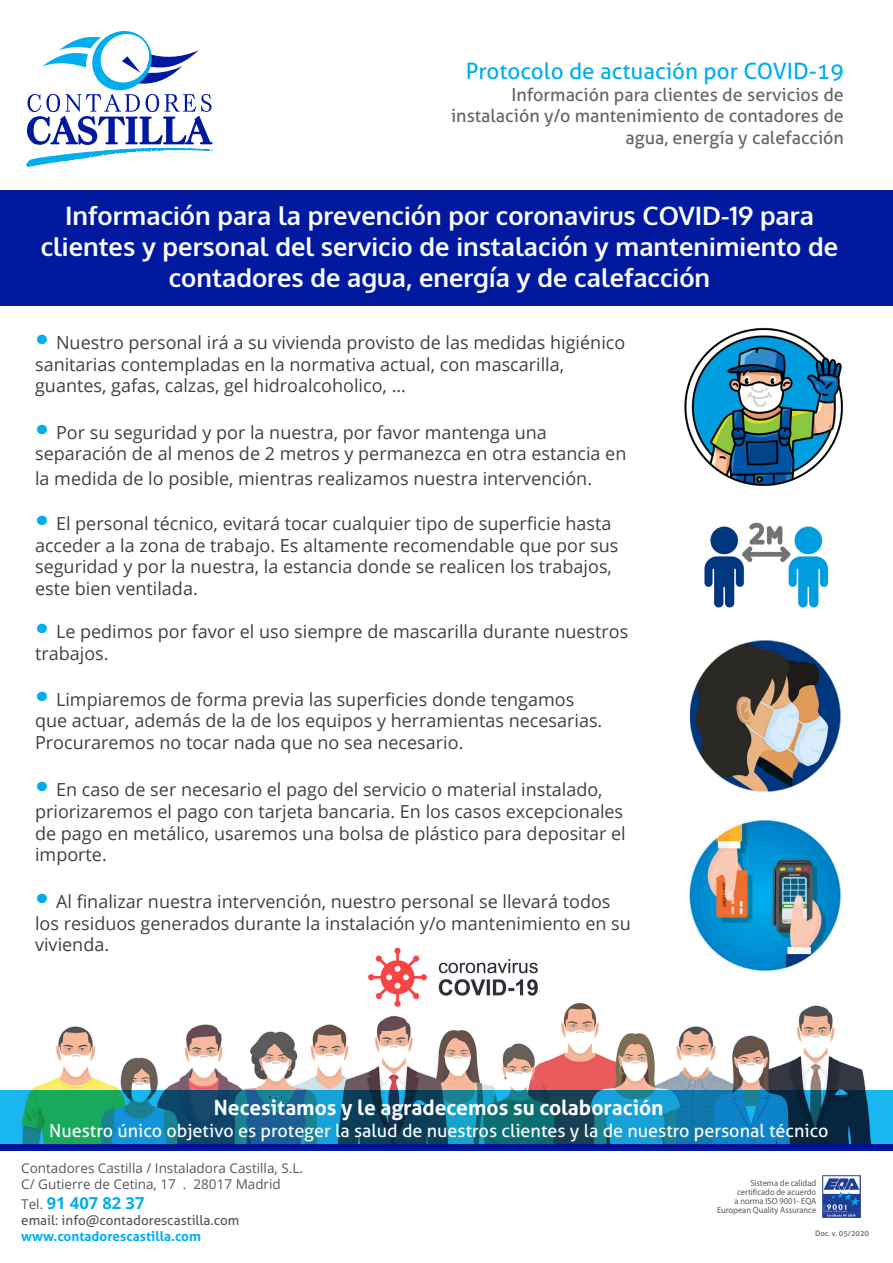
<style>
.page{position:relative;width:893px;height:1263px;background:#fff}
.page>*{position:absolute;margin:0;border:0;box-sizing:border-box;transform-origin:0 0}
.t1{font:700 25.5px/30.6px "Oxygen";color:#fbfdfe;text-align:center}
.t2{font:22.5px "Aller";color:#00aeef}
.t3{font:700 21px "Aller";color:#fbfdfe}
.t4{font:18px/21.6px "Open Sans";color:#3e4143}
.t5{font:18px/21.6px "Aller";color:#646568;text-align:right}
.t6{font:18px "Aller";color:#fbfdfe}
.t7{font:700 16.5px "Open Sans";color:#00aeef}
.t8{font:13.5px "Open Sans";color:#57585a}
.t9{font:13.5px "Aller";color:#57585a}
.t10{font:700 13.5px "Aller";color:#00aeef}
.t11{font:9px "Myriad Pro";color:#57585a;scale:.94 1}
.t12{font:7.5px "Aller";color:#57585a}
.s1{font-family:"Oxygen";font-weight:700;font-size:28.5px;color:#00aeef}
.s2{font-weight:400;font-size:13.5px;color:#57585a}
</style>
<div class="page">
<img style="left:32px;top:947px;width:834px;height:143px">
<svg style="left:27px;top:31px;width:186px;height:135px"></svg>
<div style="left:0;top:190px;width:893px;height:116px;background:#00199f"></div>
<img style="left:823px;top:1175px;width:37px;height:42px">
<div style="left:0;top:1144px;width:893px;height:7px;background:#00199f"></div>
<svg style="left:0;top:1090px;width:893px;height:54px;background:#12728e"></svg>
<img style="left:704px;top:522px;width:125px;height:86px">
<img style="left:684px;top:327px;width:160px;height:159px">
<img style="left:683px;top:820px;width:163px;height:157px">
<img style="left:689px;top:640px;width:152px;height:152px">
<p class="t2" style="left:466px;top:58px;width:380px">Protocolo de actuación por COVID-19</p>
<p class="t5" style="left:451px;top:84px;width:394px">Información para clientes de servicios de instalación y/o mantenimiento de contadores de agua, energía y calefacción</p>
<p class="t1" style="left:41px;top:202px;width:799px">Información para la prevención por coronavirus COVID-19 para clientes y personal del servicio de instalación y mantenimiento de contadores de agua, energía y de calefacción</p>
<p class="t4" style="left:35px;top:331px;width:592px"><span class="s1">•</span> Nuestro personal irá a su vivienda provisto de las medidas higiénico sanitarias contempladas en la normativa actual, con mascarilla, guantes, gafas, calzas, gel hidroalcoholico, …</p>
<p class="t4" style="left:35px;top:421px;width:593px"><span class="s1">•</span> Por su seguridad y por la nuestra, por favor mantenga una separación de al menos de 2 metros y permanezca en otra estancia en</p>
<p class="t4" style="left:35px;top:468px;width:558px">la medida de lo posible, mientras realizamos nuestra intervención.</p>
<p class="t4" style="left:35px;top:512px;width:585px"><span class="s1">•</span> El personal técnico, evitará tocar cualquier tipo de superficie hasta acceder a la zona de trabajo. Es altamente recomendable que por sus seguridad y por la nuestra, la estancia donde se realicen los trabajos, este bien ventilada.</p>
<p class="t4" style="left:35px;top:620px;width:595px"><span class="s1">•</span> Le pedimos por favor el uso siempre de mascarilla durante nuestros trabajos.</p>
<p class="t4" style="left:35px;top:688px;width:569px"><span class="s1">•</span> Limpiaremos de forma previa las superficies donde tengamos que actuar, además de la de los equipos y herramientas necesarias.<br>Procuraremos no tocar nada que no sea necesario.</p>
<p class="t4" style="left:35px;top:779px;width:592px"><span class="s1">•</span> En caso de ser necesario el pago del servicio o material instalado, priorizaremos el pago con tarjeta bancaria. En los casos excepcionales de pago en metálico, usaremos una bolsa de plástico para depositar el importe.</p>
<p class="t4" style="left:35px;top:890px;width:597px"><span class="s1">•</span> Al finalizar nuestra intervención, nuestro personal se llevará todos los residuos generados durante la instalación y/o mantenimiento en su vivienda.</p>
<p class="t3" style="left:214px;top:1095px;width:451px">Necesitamos y le agradecemos su colaboración</p>
<p class="t6" style="left:49px;top:1119px;width:781px">Nuestro único objetivo es proteger la salud de nuestros clientes y la de nuestro personal técnico</p>
<p class="t8" style="left:21px;top:1158px;width:283px">Contadores Castilla / Instaladora Castilla, S.L.</p>
<p class="t8" style="left:21px;top:1175px;width:261px">C/ Gutierre de Cetina, 17 . 28017 Madrid</p>
<p class="t7" style="left:21px;top:1191px;width:125px"><span class="s2">Tel.</span> 91 407 82 37</p>
<p class="t9" style="left:21px;top:1212px;width:220px">email: info@contadorescastilla.com</p>
<p class="t10" style="left:21px;top:1228px;width:181px">www.contadorescastilla.com</p>
<p class="t11" style="left:750px;top:1177px;width:72px">Sistema de calidad</p>
<p class="t11" style="left:737px;top:1186px;width:86px">certificado de acuerdo</p>
<p class="t11" style="left:734px;top:1195px;width:89px">a norma ISO 9001- EQA</p>
<p class="t11" style="left:717px;top:1204px;width:107px">European Quality Assurance</p>
<p class="t12" style="left:815px;top:1229px;width:55px">Doc. v. 05/2020</p>
</div>
